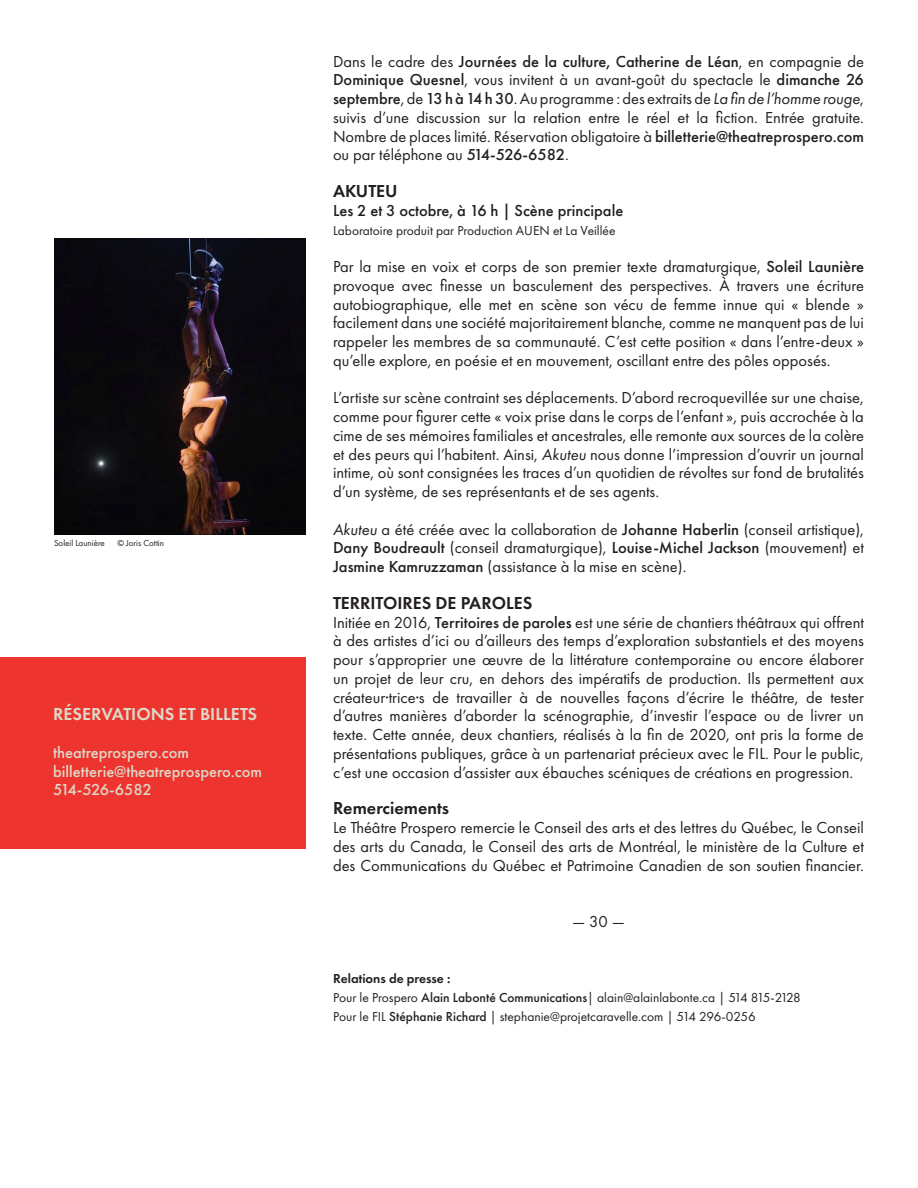
<style>
.page{position:relative;width:918px;height:1188px;background:#fff}
.page>*{position:absolute;margin:0;border:0;box-sizing:border-box;transform-origin:0 0}
.sous-titres{font:600 18px "Futura PT";color:#231f20}
.sous-titres-2{font:600 18px "Futura PT";color:#dcd9c8}
.body{font:16.5px/18.8px "Futura PT";color:#231f20;text-align:justify}
.body-2{font:500 16.5px/18.8px "Futura PT";color:#dcd9c8}
.body-3{font:500 16.5px "Futura PT";color:#231f20}
.body-4{font:13.5px "Futura PT";color:#231f20}
.body-5{font:600 13.5px "Futura PT";color:#231f20}
.sous-titres-3{font:9px "Futura PT";color:#231f20}
.s1{font-weight:500}
.s2{font-style:italic}
</style>
<div class="page">
<div style="left:0;top:657px;width:306px;height:191px;background:#ee342e"></div>
<img style="left:54px;top:239px;width:252px;height:295px">
<p class="sous-titres-3" style="left:54px;top:538px;width:52px">Soleil Launière</p>
<p class="sous-titres-3" style="left:117px;top:538px;width:48px">© Joris Cottin</p>
<p class="sous-titres-2" style="left:53px;top:703px;width:205px">RÉSERVATIONS ET BILLETS</p>
<p class="body-2" style="left:53px;top:743px;width:137px">theatreprospero.com</p>
<p class="body-2" style="left:53px;top:762px;width:210px">billetterie@theatreprospero.com<br>514-526-6582</p>
<p class="body" style="left:333px;top:52px;width:533px">Dans le cadre des <span class="s1">Journées de la culture, Catherine de Léan</span>, en compagnie de <span class="s1">Dominique Quesnel</span>, vous invitent à un avant-goût du spectacle le <span class="s1">dimanche 26 septembre</span>, de <span class="s1">13 h à 14 h 30</span>. Au programme : des extraits de <span class="s2">La fin de l’homme rouge</span>, suivis d’une discussion sur la relation entre le réel et la fiction. Entrée gratuite.<br>Nombre de places limité. Réservation obligatoire à <span class="s1">billetterie@theatreprospero.com </span>ou par téléphone au <span class="s1">514-526-6582</span>.</p>
<p class="sous-titres" style="left:333px;top:180px;width:66px">AKUTEU</p>
<p class="body-3" style="left:333px;top:200px;width:292px">Les 2 et 3 octobre, à 16 h | Scène principale</p>
<p class="body-4" style="left:333px;top:222px;width:284px">Laboratoire produit par Production AUEN et La Veillée</p>
<p class="body" style="left:333px;top:257px;width:533px">Par la mise en voix et corps de son premier texte dramaturgique, <span class="s1">Soleil Launière </span>provoque avec finesse un basculement des perspectives. À travers une écriture autobiographique, elle met en scène son vécu de femme innue qui « blende » facilement dans une société majoritairement blanche, comme ne manquent pas de lui rappeler les membres de sa communauté. C’est cette position « dans l’entre-deux » qu’elle explore, en poésie et en mouvement, oscillant entre des pôles opposés.</p>
<p class="body" style="left:333px;top:388px;width:533px">L’artiste sur scène contraint ses déplacements. D’abord recroquevillée sur une chaise, comme pour figurer cette « voix prise dans le corps de l’enfant », puis accrochée à la cime de ses mémoires familiales et ancestrales, elle remonte aux sources de la colère et des peurs qui l’habitent. Ainsi, <span class="s2">Akuteu</span> nous donne l’impression d’ouvrir un journal intime, où sont consignées les traces d’un quotidien de révoltes sur fond de brutalités d’un système, de ses représentants et de ses agents.</p>
<p class="body" style="left:333px;top:520px;width:533px"><span class="s2">Akuteu</span> a été créée avec la collaboration de <span class="s1">Johanne Haberlin</span> (conseil artistique), <span class="s1">Dany Boudreault</span> (conseil dramaturgique), <span class="s1">Louise-Michel Jackson</span> (mouvement) et <span class="s1">Jasmine Kamruzzaman</span> (assistance à la mise en scène).</p>
<p class="sous-titres" style="left:333px;top:592px;width:201px">TERRITOIRES DE PAROLES</p>
<p class="body" style="left:333px;top:613px;width:533px">Initiée en 2016, <span class="s1">Territoires de paroles</span> est une série de chantiers théâtraux qui offrent à des artistes d’ici ou d’ailleurs des temps d’exploration substantiels et des moyens pour s’approprier une œuvre de la littérature contemporaine ou encore élaborer un projet de leur cru, en dehors des impératifs de production. Ils permettent aux créateur·trice·s de travailler à de nouvelles façons d’écrire le théâtre, de tester d’autres manières d’aborder la scénographie, d’investir l’espace ou de livrer un texte. Cette année, deux chantiers, réalisés à la fin de 2020, ont pris la forme de présentations publiques, grâce à un partenariat précieux avec le FIL. Pour le public, c’est une occasion d’assister aux ébauches scéniques de créations en progression.</p>
<p class="sous-titres" style="left:333px;top:797px;width:118px">Remerciements</p>
<p class="body" style="left:333px;top:818px;width:533px">Le Théâtre Prospero remercie le Conseil des arts et des lettres du Québec, le Conseil des arts du Canada, le Conseil des arts de Montréal, le ministère de la Culture et des Communications du Québec et Patrimoine Canadien de son soutien financier.</p>
<p class="body" style="left:572px;top:912px;width:54px">— 30 —</p>
<p class="body-5" style="left:333px;top:970px;width:119px">Relations de presse :</p>
<p class="body-4" style="left:333px;top:989px;width:469px">Pour le Prospero <span class="s1">Alain Labonté Communications</span>| alain@alainlabonte.ca | 514 815-2128</p>
<p class="body-4" style="left:333px;top:1008px;width:424px">Pour le FIL <span class="s1">Stéphanie Richard</span> | stephanie@projetcaravelle.com | 514 296-0256</p>
</div>
